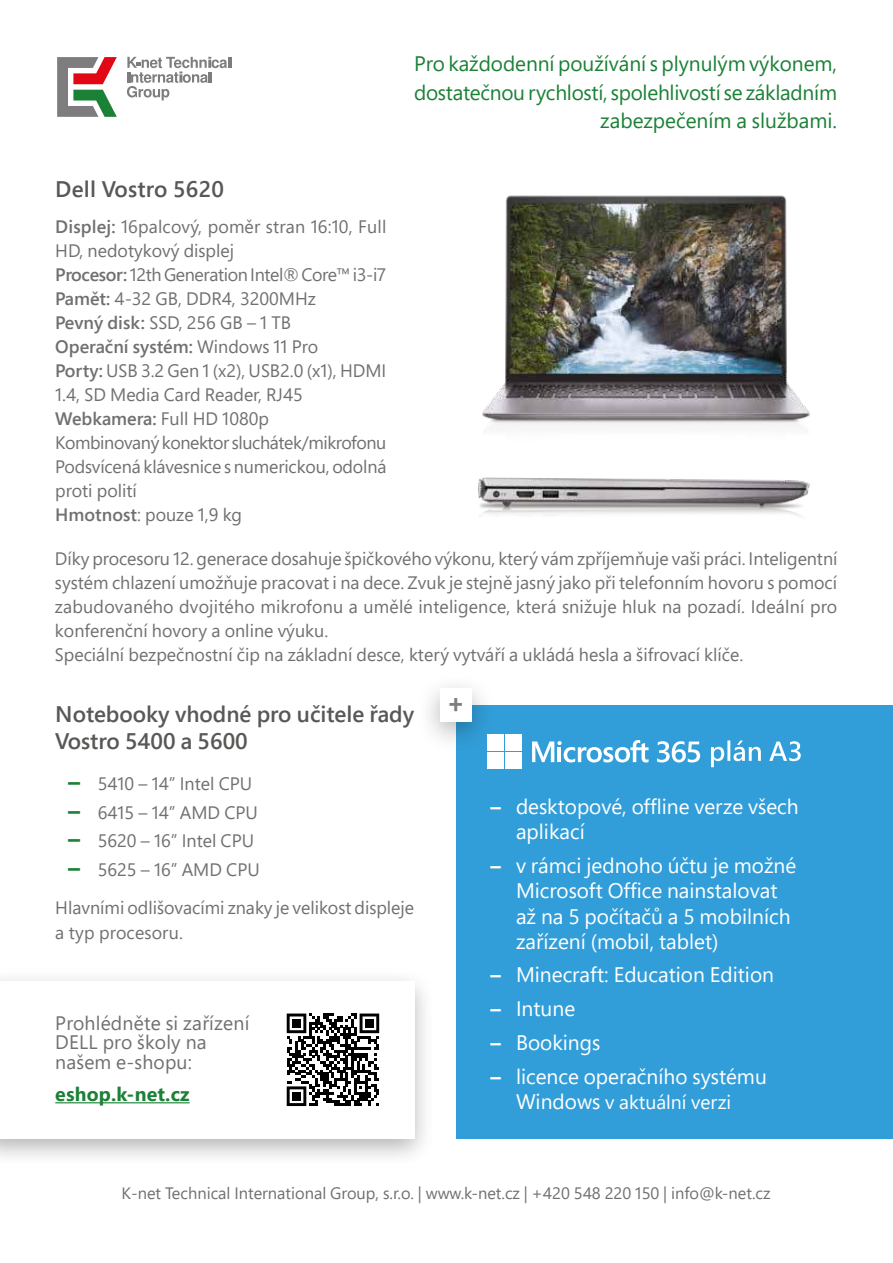
<style>
.page{position:relative;width:893px;height:1263px;background:#fff}
.page>*{position:absolute;margin:0;border:0;box-sizing:border-box;transform-origin:0 0}
.t1{font:500 25.5px "Roboto";color:#7f7c7f}
.t2{font:600 22.5px/27px "Segoe Pro";color:#585856}
.t3{font:21px/25.2px "Segoe Pro";color:#fff}
.t4{font:21px/28.5px "Segoe Pro";letter-spacing:-.005em;color:#1b8136;text-align:right}
.t5{font:19.5px/19.5px "Segoe Pro";letter-spacing:.01em;color:#71706f}
.t6{font:19.5px "Segoe Pro";color:#fff}
.t7{font:700 19.5px "Segoe Pro";letter-spacing:.01em;color:#1b8136}
.t8{font:18px/24px "Segoe Pro";color:#71706f}
.t9{font:16.5px "Segoe Pro";color:#71706f}
.s1{font-weight:600}
.s2{font-weight:700;font-size:24px;color:#1b8136}
.s3{font-weight:700}
.s4{font-size:21px}
</style>
<div class="page">
<svg style="left:57px;top:57px;width:60px;height:60px"></svg>
<svg style="left:127px;top:57px;width:104px;height:43px"></svg>
<div style="left:456px;top:705px;width:437px;height:433px;background:#329ed9"></div>
<img style="left:482px;top:195px;width:328px;height:233px">
<img style="left:478px;top:477px;width:332px;height:39px">
<div style="left:0;top:967px;width:435px;height:201px;background:#000;opacity:.3"></div>
<div style="left:0;top:981px;width:414px;height:157px;background:#fff"></div>
<svg style="left:287px;top:1013px;width:92px;height:93px"></svg>
<div style="left:292px;top:1019px;width:9px;height:8px;background:#000"></div>
<div style="left:365px;top:1019px;width:9px;height:8px;background:#000"></div>
<div style="left:292px;top:1092px;width:9px;height:8px;background:#000"></div>
<hr style="left:55px;top:1102px;width:135px;height:1px;background:#1b8136">
<div style="left:416px;top:672px;width:79px;height:81px;background:#000;opacity:.3"></div>
<div style="left:440px;top:688px;width:32px;height:33px;background:#fff"></div>
<div style="left:487px;top:735px;width:17px;height:16px;background:#fff"></div>
<div style="left:505px;top:735px;width:17px;height:16px;background:#fff"></div>
<div style="left:487px;top:753px;width:17px;height:16px;background:#fff"></div>
<div style="left:505px;top:753px;width:17px;height:16px;background:#fff"></div>
<svg style="left:532px;top:740px;width:117px;height:22px"></svg>
<svg style="left:657px;top:741px;width:43px;height:21px"></svg>
<svg style="left:711px;top:740px;width:90px;height:27px"></svg>
<p class="t2" style="left:55px;top:177px;width:170px">Dell Vostro 5620</p>
<p class="t8" style="left:55px;top:215px;width:333px"><span class="s1">Displej:</span> 16palcový, poměr stran 16:10, Full<br>HD, nedotykový displej<br><span class="s1">Procesor:</span> 12th Generation Intel® Core™ i3-i7<br><span class="s1">Pamět:</span> 4-32 GB, DDR4, 3200MHz<br><span class="s1">Pevný disk:</span> SSD, 256 GB – 1 TB<br><span class="s1">Operační systém:</span> Windows 11 Pro<br><span class="s1">Porty:</span> USB 3.2 Gen 1 (x2), USB2.0 (x1), HDMI<br>1.4, SD Media Card Reader, RJ45<br><span class="s1">Webkamera:</span> Full HD 1080p<br>Kombinovaný konektor sluchátek/mikrofonu<br>Podsvícená klávesnice s numerickou, odolná proti polití<br><span class="s1">Hmotnost</span>: pouze 1,9 kg</p>
<p class="t4" style="left:414px;top:49px;width:425px">Pro každodenní používání s plynulým výkonem, dostatečnou rychlostí, spolehlivostí se základním zabezpečením a službami.</p>
<p class="t8" style="left:55px;top:546px;width:784px">Díky procesoru 12. generace dosahuje špičkového výkonu, který vám zpříjemňuje vaši práci. Inteligentní systém chlazení umožňuje pracovat i na dece. Zvuk je stejně jasný jako při telefonním hovoru s pomocí zabudovaného dvojitého mikrofonu a umělé inteligence, která snižuje hluk na pozadí. Ideální pro konferenční hovory a online výuku.<br>Speciální bezpečnostní čip na základní desce, který vytváří a ukládá hesla a šifrovací klíče.</p>
<p class="t2" style="left:55px;top:700px;width:361px">Notebooky vhodné pro učitele řady<br>Vostro 5400 a 5600</p>
<p class="t8" style="left:68px;top:773px;width:186px"><span class="s2">–</span> 5410 – 14” Intel CPU</p>
<p class="t8" style="left:68px;top:802px;width:191px"><span class="s2">–</span> 6415 – 14” AMD CPU</p>
<p class="t8" style="left:68px;top:830px;width:188px"><span class="s2">–</span> 5620 – 16” Intel CPU</p>
<p class="t8" style="left:55px;top:852px;width:360px;line-height:38.2px;text-indent:13px"><span class="s2">–</span> 5625 – 16” AMD CPU<br>Hlavními odlišovacími znaky je velikost displeje</p>
<p class="t8" style="left:55px;top:922px;width:129px">a typ procesoru.</p>
<p class="t5" style="left:55px;top:1013px;width:196px">Prohlédněte si zařízení<br>DELL pro školy na našem e-shopu:</p>
<p class="t7" style="left:55px;top:1080px;width:136px">eshop.k-net.cz</p>
<h1 class="t1" style="left:449px;top:689px;width:16px">+</h1>
<p class="t3" style="left:516px;top:794px;width:284px;text-indent:-26px"><span class="s3">–</span> desktopové, offline verze všech aplikací</p>
<p class="t3" style="left:516px;top:852px;width:282px;text-indent:-26px"><span class="s3">–</span> v rámci jednoho účtu je možné<br>Microsoft Office nainstalovat až na 5 počítačů a 5 mobilních zařízení (mobil, tablet)</p>
<p class="t3" style="left:490px;top:962px;width:285px"><span class="s3">–</span> Minecraft: Education Edition</p>
<p class="t3" style="left:490px;top:998px;width:86px"><span class="s3">–</span> Intune</p>
<p class="t3" style="left:490px;top:1032px;width:111px"><span class="s3">–</span> Bookings</p>
<p class="t3" style="left:490px;top:1063px;width:278px"><span class="s3">–</span> licence operačního systému</p>
<p class="t6" style="left:516px;top:1094px;width:217px"><span class="s4">Windows</span> v aktuální verzi</p>
<p class="t9" style="left:122px;top:1186px;width:650px">K-net Technical International Group, s.r.o. | www.k-net.cz | +420 548 220 150 | info@k-net.cz</p>
</div>
